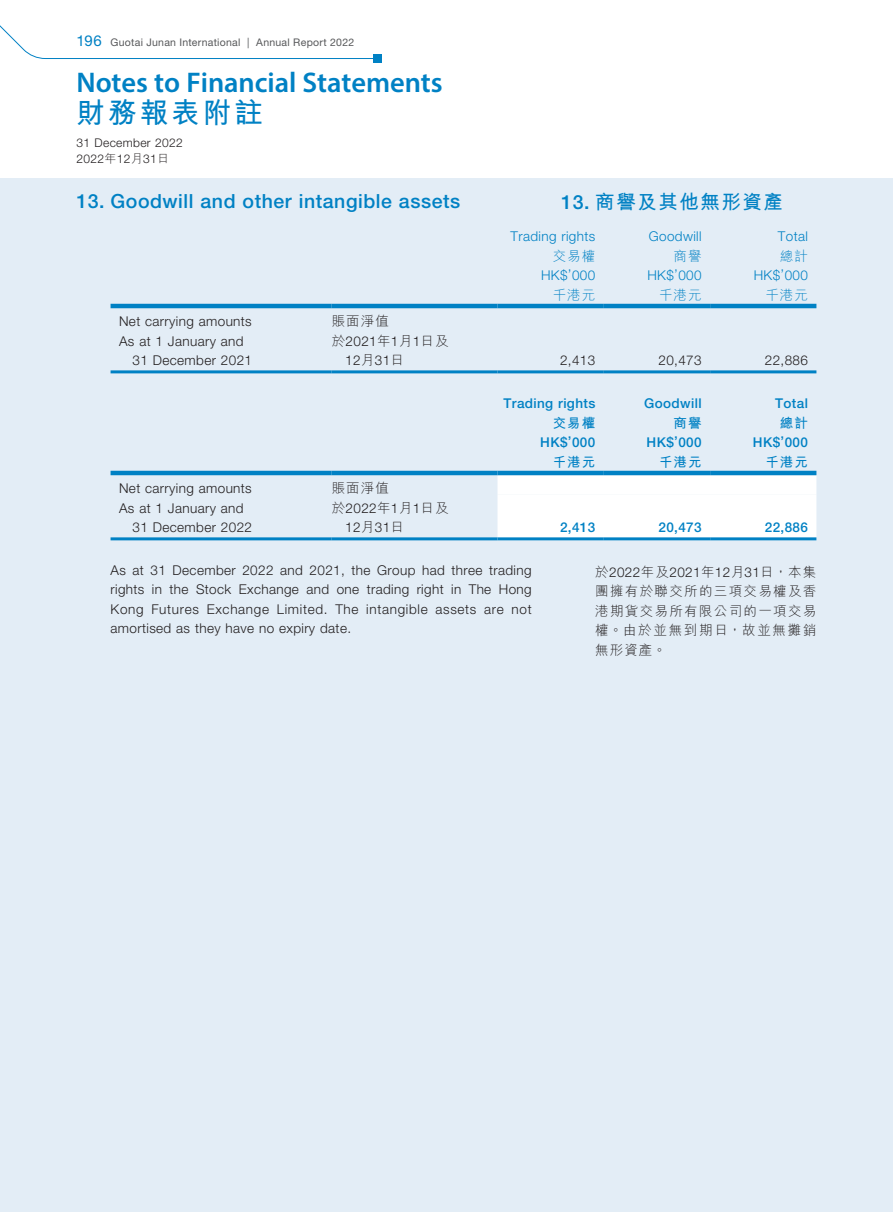
<style>
.page{position:relative;width:893px;height:1212px;background:#fff}
.page>*{position:absolute;margin:0;border:0;box-sizing:border-box;transform-origin:0 0}
.t1{font:28.5px "Myriad Variable Concept";letter-spacing:-.005em;color:#0081c4}
.t2{font:700 28.5px "M Hei HK";letter-spacing:.11em;color:#0081c4}
.t3{font:500 19.5px "Helvetica Neue LT Std";letter-spacing:.03em;color:#0081c4}
.t4{font:700 19.5px "M Hei HK";letter-spacing:.08em;color:#0081c4}
.t5{font:300 13.5px/19.5px "Helvetica Neue LT Std";letter-spacing:.03em;color:#231f20}
.t6{font:500 13.5px "Helvetica Neue LT Std";letter-spacing:.03em;color:#0081c4}
.t7{font:300 13.5px/19.5px "M Hei HK";letter-spacing:.1em;color:#231f20;text-align:justify}
.t8{font:300 13.5px "Helvetica Neue LT Std";letter-spacing:.03em;color:#0081c4}
.t9{font:300 13.5px "M Hei HK";letter-spacing:.08em;color:#0081c4}
.t10{font:700 13.5px "M Hei HK";letter-spacing:.08em;color:#0081c4}
.t11{font:300 12px/16.5px "Helvetica Neue LT Std";letter-spacing:.03em;color:#231f20}
.t12{font:10.5px "Helvetica Neue LT Std";letter-spacing:.025em;color:#57585a}
.s1{font-size:15px;color:#0081c4}
.s2{font-family:"M Hei HK"}
.s3{font-family:"Helvetica Neue LT Std";font-weight:500}
</style>
<div class="page">
<svg style="left:0;top:25px;width:373px;height:34px"></svg>
<div style="left:373px;top:54px;width:9px;height:9px;background:#0081c4"></div>
<div style="left:0;top:179px;width:893px;height:1033px;background:#e3edf6"></div>
<hr style="left:111px;top:304px;width:221px;height:4px;background:#0081c4">
<hr style="left:332px;top:304px;width:165px;height:4px;background:#0081c4">
<hr style="left:497px;top:304px;width:107px;height:4px;background:#0081c4">
<hr style="left:604px;top:304px;width:106px;height:4px;background:#0081c4">
<hr style="left:710px;top:304px;width:106px;height:4px;background:#0081c4">
<hr style="left:111px;top:370px;width:221px;height:3px;background:#0081c4">
<hr style="left:332px;top:370px;width:165px;height:3px;background:#0081c4">
<hr style="left:497px;top:370px;width:107px;height:3px;background:#0081c4">
<hr style="left:604px;top:370px;width:106px;height:3px;background:#0081c4">
<hr style="left:710px;top:370px;width:106px;height:3px;background:#0081c4">
<div style="left:497px;top:475px;width:319px;height:62px;background:#fff"></div>
<hr style="left:111px;top:471px;width:221px;height:4px;background:#0081c4">
<hr style="left:332px;top:471px;width:165px;height:4px;background:#0081c4">
<hr style="left:497px;top:471px;width:107px;height:4px;background:#0081c4">
<hr style="left:604px;top:471px;width:106px;height:4px;background:#0081c4">
<hr style="left:710px;top:471px;width:106px;height:4px;background:#0081c4">
<hr style="left:111px;top:537px;width:221px;height:3px;background:#0081c4">
<hr style="left:332px;top:537px;width:165px;height:3px;background:#0081c4">
<hr style="left:497px;top:537px;width:107px;height:3px;background:#0081c4">
<hr style="left:604px;top:537px;width:106px;height:3px;background:#0081c4">
<hr style="left:710px;top:537px;width:106px;height:3px;background:#0081c4">
<p class="t12" style="left:77px;top:36px;width:279px"><span class="s1">196</span> Guotai Junan International | Annual Report 2022</p>
<h1 class="t1" style="left:77px;top:66px;width:368px">Notes to Financial Statements</h1>
<h1 class="t2" style="left:77px;top:92px;width:188px">財務報表附註</h1>
<p class="t11" style="left:77px;top:134px;width:108px">31 December 2022<br>2022<span class="s2">年</span>12<span class="s2">月</span>31<span class="s2">日</span></p>
<h2 class="t3" style="left:77px;top:189px;width:385px">13. Goodwill and other intangible assets</h2>
<p class="t5" style="left:119px;top:311px;width:134px">Net carrying amounts</p>
<p class="t7" style="left:332px;top:311px;width:59px">賬面淨值</p>
<p class="t5" style="left:133px;top:331px;width:121px;text-indent:-14px">As at 1 January and<br>31 December 2021</p>
<p class="t5" style="left:345px;top:331px;width:105px;text-indent:-14px"><span class="s2">於</span>2021<span class="s2">年</span>1<span class="s2">月</span>1<span class="s2">日及<br></span>12<span class="s2">月</span>31<span class="s2">日</span></p>
<p class="t5" style="left:119px;top:478px;width:134px">Net carrying amounts</p>
<p class="t7" style="left:332px;top:478px;width:59px">賬面淨值</p>
<p class="t5" style="left:133px;top:498px;width:121px;text-indent:-14px">As at 1 January and<br>31 December 2022</p>
<p class="t5" style="left:345px;top:498px;width:105px;text-indent:-14px"><span class="s2">於</span>2022<span class="s2">年</span>1<span class="s2">月</span>1<span class="s2">日及<br></span>12<span class="s2">月</span>31<span class="s2">日</span></p>
<h2 class="t4" style="left:561px;top:187px;width:223px"><span class="s3">13.</span> 商譽及其他無形資產</h2>
<p class="t8" style="left:511px;top:228px;width:86px">Trading rights</p>
<p class="t8" style="left:649px;top:228px;width:54px">Goodwill</p>
<p class="t8" style="left:778px;top:228px;width:32px">Total</p>
<p class="t9" style="left:553px;top:249px;width:44px">交易權</p>
<p class="t9" style="left:674px;top:249px;width:30px">商譽</p>
<p class="t9" style="left:780px;top:249px;width:30px">總計</p>
<p class="t8" style="left:541px;top:267px;width:56px">HK$’000</p>
<p class="t8" style="left:647px;top:267px;width:56px">HK$’000</p>
<p class="t8" style="left:754px;top:267px;width:56px">HK$’000</p>
<p class="t9" style="left:553px;top:288px;width:44px">千港元</p>
<p class="t9" style="left:659px;top:288px;width:44px">千港元</p>
<p class="t9" style="left:765px;top:288px;width:44px">千港元</p>
<p class="t5" style="left:560px;top:350px;width:37px">2,413</p>
<p class="t5" style="left:658px;top:350px;width:45px">20,473</p>
<p class="t5" style="left:765px;top:350px;width:45px">22,886</p>
<p class="t6" style="left:503px;top:395px;width:93px">Trading rights</p>
<p class="t6" style="left:644px;top:395px;width:59px">Goodwill</p>
<p class="t6" style="left:775px;top:395px;width:34px">Total</p>
<p class="t10" style="left:553px;top:413px;width:44px">交易權</p>
<p class="t10" style="left:674px;top:413px;width:30px">商譽</p>
<p class="t10" style="left:780px;top:413px;width:30px">總計</p>
<p class="t6" style="left:540px;top:434px;width:57px">HK$’000</p>
<p class="t6" style="left:647px;top:434px;width:57px">HK$’000</p>
<p class="t6" style="left:753px;top:434px;width:57px">HK$’000</p>
<p class="t10" style="left:553px;top:452px;width:44px">千港元</p>
<p class="t10" style="left:659px;top:452px;width:44px">千港元</p>
<p class="t10" style="left:765px;top:452px;width:44px">千港元</p>
<p class="t6" style="left:560px;top:519px;width:37px">2,413</p>
<p class="t6" style="left:658px;top:519px;width:45px">20,473</p>
<p class="t6" style="left:765px;top:519px;width:45px">22,886</p>
<p class="t5" style="left:111px;top:560px;width:423px;text-align:justify">As at 31 December 2022 and 2021, the Group had three trading rights in the Stock Exchange and one trading right in The Hong Kong Futures Exchange Limited. The intangible assets are not amortised as they have no expiry date.</p>
<p class="t5" style="left:595px;top:562px;width:223px"><span class="s2">於</span>2022<span class="s2">年及</span>2021<span class="s2">年</span>12<span class="s2">月</span>31<span class="s2">日，本集</span></p>
<p class="t7" style="left:595px;top:581px;width:223px">團擁有於聯交所的三項交易權及香港期貨交易所有限公司的一項交易權。由於並無到期日，故並無攤銷無形資產。</p>
</div>
